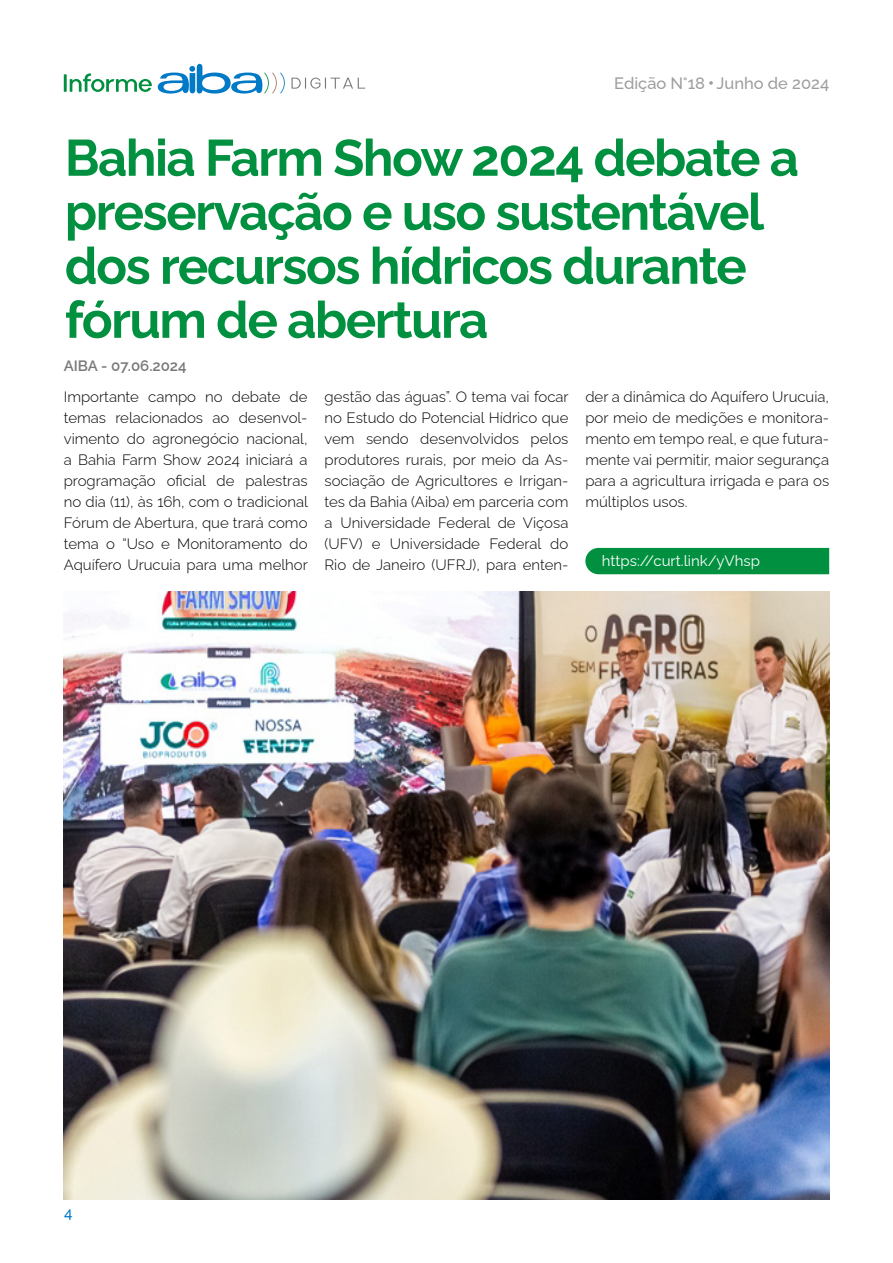
<style>
.page{position:relative;width:893px;height:1263px;background:#fff}
.page>*{position:absolute;margin:0;border:0;box-sizing:border-box;transform-origin:0 0}
.t1{font:700 51px/54px "Raleway";letter-spacing:-.03em;color:#00903f}
.t2{font:500 16.5px "Raleway";color:#9d9d9c}
.t3{font:300 15px/21px "Raleway";color:#000;text-align:justify}
.t4{font:15px "Raleway";color:#fff}
.t5{font:600 15px "Raleway";color:#777877}
.t6{font:500 15px "Raleway";color:#0079c6}
</style>
<div class="page">
<div style="left:585px;top:548px;width:244px;height:26px;background:#00903f"></div>
<img style="left:64px;top:592px;width:765px;height:607px">
<hr style="left:64px;top:74px;width:3px;height:18px;background:#009040">
<svg style="left:70px;top:73px;width:82px;height:19px"></svg>
<svg style="left:291px;top:78px;width:74px;height:11px"></svg>
<svg style="left:158px;top:63px;width:127px;height:31px"></svg>
<svg style="left:709px;top:81px;width:4px;height:4px"></svg>
<p class="t2" style="left:614px;top:70px;width:216px">Edição N°18 Junho de 2024</p>
<h1 class="t1" style="left:65px;top:125px;width:736px">Bahia Farm Show 2024 debate a preservação e uso sustentável dos recursos hídricos durante fórum de abertura</h1>
<p class="t5" style="left:64px;top:353px;width:124px">AIBA - 07.06.2024</p>
<p class="t3" style="left:64px;top:385px;width:246px">Importante campo no debate de temas relacionados ao desenvol&shy;vimento do agronegócio nacional, a Bahia Farm Show 2024 iniciará a programação oficial de palestras no dia (11), às 16h, com o tradicional Fórum de Abertura, que trará como tema o “Uso e Monitoramento do Aquífero Urucuia para uma melhor</p>
<p class="t3" style="left:325px;top:385px;width:246px">gestão das águas”. O tema vai focar no Estudo do Potencial Hídrico que vem sendo desenvolvidos pelos produtores rurais, por meio da As&shy;sociação de Agricultores e Irrigan&shy;tes da Bahia (Aiba) em parceria com a Universidade Federal de Viçosa (UFV) e Universidade Federal do Rio de Janeiro (UFRJ), para enten-</p>
<p class="t3" style="left:585px;top:385px;width:245px">der a dinâmica do Aquífero Urucuia, por meio de medições e monitora&shy;mento em tempo real, e que futura&shy;mente vai permitir, maior segurança para a agricultura irrigada e para os múltiplos usos.</p>
<p class="t4" style="left:602px;top:548px;width:160px">https://curt.link/yVhsp</p>
<p class="t6" style="left:64px;top:1201px;width:10px">4</p>
</div>
